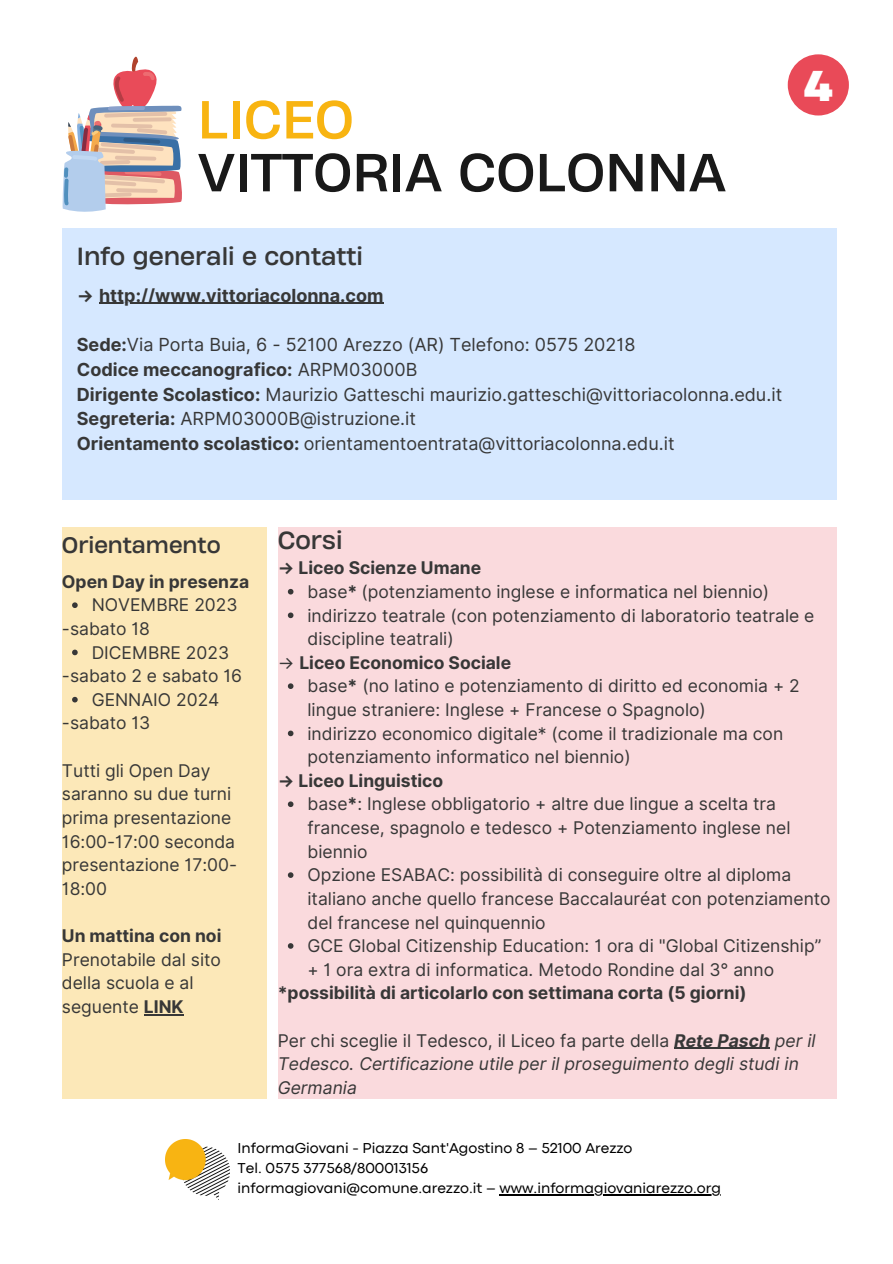
<style>
.page{position:relative;width:893px;height:1264px;background:#fff}
.page>*{position:absolute;margin:0;border:0;box-sizing:border-box;transform-origin:0 0}
.t1{font:50.25px "Heading Now 74";color:#191919}
.t2{font:50.25px "Heading Now 74";color:#f8b411}
.t3{font:700 40.5px "Heading Now 76";color:#fff}
.t4{font:23.25px "Heading Now 74";color:#373737}
.t5{font:21.15px "Heading Now 74";color:#373737}
.t6{font:18px "Inter";color:#373737}
.t7{font:700 18px "Inter";color:#373737}
.t8{font:17.55px/23.5px "Inter";color:#373737}
.t9{font:700 17.55px "Inter";color:#373737}
.t10{font:italic 17.55px/23.5px "Inter";color:#373737}
.t11{font:15px "Codec Pro";color:#000}
.s1{font-weight:700}
.s2{font-weight:400}
.s3{font-style:normal}
</style>
<div class="page">
<div style="left:62px;top:527px;width:204px;height:571px;background:#fce8b8"></div>
<div style="left:278px;top:527px;width:558px;height:571px;background:#fadadd"></div>
<div style="left:62px;top:228px;width:774px;height:272px;background:#d6e8ff"></div>
<img style="left:165px;top:1139px;width:64px;height:59px">
<svg style="left:62px;top:56px;width:120px;height:156px"></svg>
<div style="left:787px;top:54px;width:61px;height:61px;background:#e94a58;border-radius:50%"></div>
<svg style="left:72px;top:602px;width:6px;height:6px"></svg>
<svg style="left:72px;top:649px;width:6px;height:6px"></svg>
<svg style="left:72px;top:697px;width:6px;height:5px"></svg>
<hr style="left:144px;top:1013px;width:40px;height:2px;background:#373737">
<svg style="left:288px;top:589px;width:5px;height:5px"></svg>
<svg style="left:288px;top:612px;width:5px;height:6px"></svg>
<svg style="left:288px;top:683px;width:5px;height:6px"></svg>
<svg style="left:288px;top:730px;width:5px;height:6px"></svg>
<svg style="left:288px;top:801px;width:5px;height:6px"></svg>
<svg style="left:288px;top:872px;width:5px;height:5px"></svg>
<svg style="left:288px;top:943px;width:5px;height:5px"></svg>
<hr style="left:674px;top:1047px;width:95px;height:1px;background:#373737">
<hr style="left:99px;top:303px;width:284px;height:1px;background:#373737">
<hr style="left:499px;top:1194px;width:222px;height:1px;background:#000">
<p class="t2" style="left:198px;top:86px;width:158px">LICEO</p>
<p class="t1" style="left:198px;top:138px;width:530px">VITTORIA COLONNA</p>
<p class="t4" style="left:77px;top:241px;width:288px">Info generali e contatti</p>
<p class="t7" style="left:77px;top:284px;width:308px">→ http://www.vittoriacolonna.com</p>
<p class="t6" style="left:77px;top:334px;width:560px"><span class="s1">Sede:</span>Via Porta Buia, 6 - 52100 Arezzo (AR) Telefono: 0575 20218</p>
<p class="t7" style="left:77px;top:358px;width:342px">Codice meccanografico: <span class="s2">ARPM03000B</span></p>
<p class="t6" style="left:77px;top:383px;width:706px"><span class="s1">Dirigente Scolastico:</span> Maurizio Gatteschi maurizio.gatteschi@vittoriacolonna.edu.it</p>
<p class="t6" style="left:77px;top:408px;width:340px"><span class="s1">Segreteria:</span> ARPM03000B@istruzione.it</p>
<p class="t6" style="left:77px;top:433px;width:599px"><span class="s1">Orientamento scolastico:</span> orientamentoentrata@vittoriacolonna.edu.it</p>
<p class="t3" style="left:803px;top:58px;width:31px">4</p>
<p class="t5" style="left:62px;top:530px;width:160px">Orientamento</p>
<p class="t4" style="left:278px;top:524px;width:66px">Corsi</p>
<p class="t9" style="left:62px;top:571px;width:189px">Open Day in presenza</p>
<p class="t8" style="left:62px;top:617px;width:89px">-sabato 18</p>
<p class="t8" style="left:62px;top:664px;width:182px">-sabato 2 e sabato 16</p>
<p class="t8" style="left:62px;top:711px;width:90px">-sabato 13</p>
<p class="t8" style="left:62px;top:758px;width:171px">Tutti gli Open Day saranno su due turni</p>
<p class="t8" style="left:62px;top:805px;width:177px">prima presentazione<br>16:00-17:00 seconda presentazione 17:00-<br>18:00</p>
<p class="t9" style="left:62px;top:925px;width:161px">Un mattina con noi</p>
<p class="t8" style="left:62px;top:947px;width:160px">Prenotabile dal sito della scuola e al seguente <span class="s1">LINK</span></p>
<p class="t8" style="left:92px;top:593px;width:147px">NOVEMBRE 2023</p>
<p class="t8" style="left:92px;top:640px;width:139px">DICEMBRE 2023</p>
<p class="t8" style="left:92px;top:687px;width:129px">GENNAIO 2024</p>
<p class="t9" style="left:278px;top:557px;width:205px">→ Liceo Scienze Umane</p>
<p class="t8" style="left:307px;top:579px;width:463px">base<span class="s1">*</span> (potenziamento inglese e informatica nel biennio)</p>
<p class="t8" style="left:307px;top:603px;width:508px">indirizzo teatrale (con potenziamento di laboratorio teatrale e discipline teatrali)</p>
<p class="t9" style="left:278px;top:652px;width:235px"><span class="s2">→</span> Liceo Economico Sociale</p>
<p class="t8" style="left:307px;top:674px;width:494px">base<span class="s1">*</span> (no latino e potenziamento di diritto ed economia + 2 lingue straniere: Inglese + Francese o Spagnolo)</p>
<p class="t8" style="left:307px;top:721px;width:477px">indirizzo economico digitale* (come il tradizionale ma con potenziamento informatico nel biennio)</p>
<p class="t8" style="left:307px;top:792px;width:484px">base<span class="s1">*</span>: Inglese obbligatorio + altre due lingue a scelta tra francese, spagnolo e tedesco + Potenziamento inglese nel biennio</p>
<p class="t8" style="left:307px;top:863px;width:524px">Opzione ESABAC: possibilità di conseguire oltre al diploma italiano anche quello francese Baccalauréat con potenziamento del francese nel quinquennio</p>
<p class="t8" style="left:307px;top:934px;width:515px">GCE Global Citizenship Education: 1 ora di "Global Citizenship” + 1 ora extra di informatica. Metodo Rondine dal 3° anno</p>
<p class="t9" style="left:278px;top:770px;width:167px">→ Liceo Linguistico</p>
<p class="t9" style="left:278px;top:982px;width:470px">*possibilità di articolarlo con settimana corta (5 giorni)</p>
<p class="t10" style="left:278px;top:1028px;width:539px"><span class="s3">Per chi sceglie il Tedesco, il Liceo fa parte della</span> <span class="s1">Rete Pasch</span> per il<br>Tedesco. Certificazione utile per il proseguimento degli studi in<br>Germania</p>
<p class="t11" style="left:237px;top:1142px;width:396px">InformaGiovani - Piazza Sant'Agostino 8 – 52100 Arezzo</p>
<p class="t11" style="left:237px;top:1162px;width:192px">Tel. 0575 377568/800013156</p>
<p class="t11" style="left:237px;top:1183px;width:485px">informagiovani@comune.arezzo.it – www.informagiovaniarezzo.org</p>
</div>
